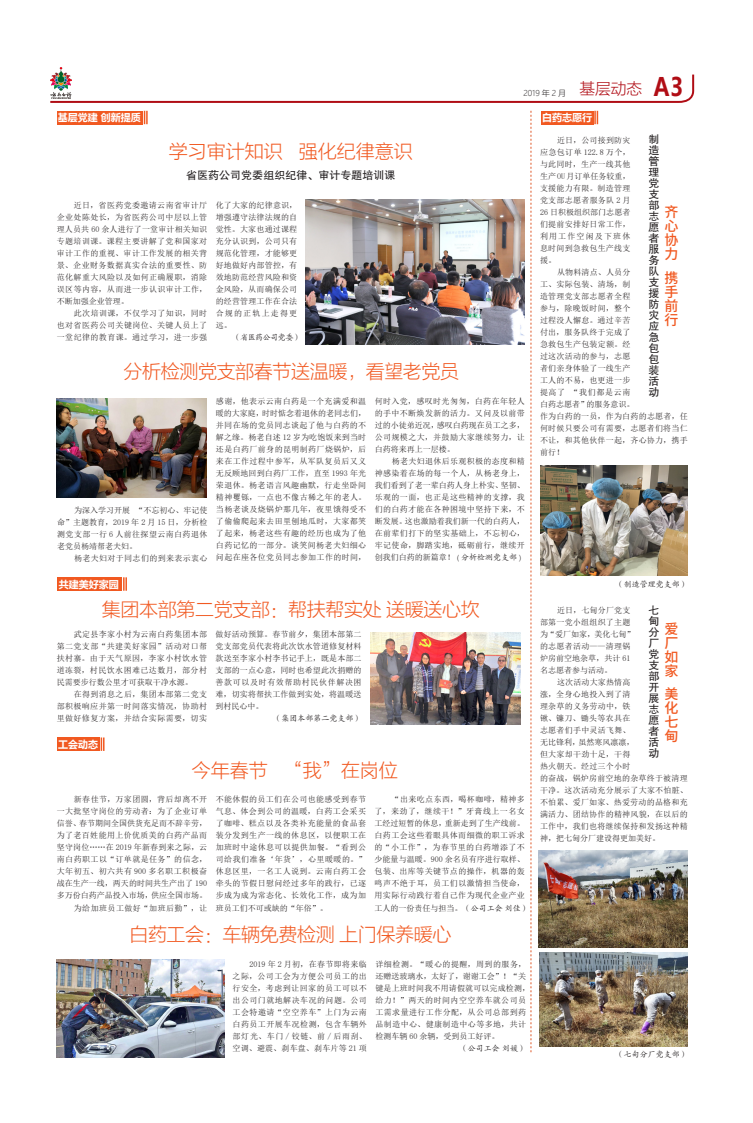
<style>
.page{position:relative;width:753px;height:1123px;background:#fff}
.page>*{position:absolute;margin:0;border:0;box-sizing:border-box;transform-origin:0 0}
.t1{font:19px "FZLTXHK GBK1 0";letter-spacing:-.02em;color:#f15921}
.t2{font:19px "FZLTXHK GBK1 0";color:#f15921}
.t3{font:500 14px/14px "Source Han Sans SC";color:#f15921;text-align:justify}
.t4{font:11px/11px "FZHTJW GB1 0";color:#231f20;text-align:justify}
.t5{font:700 10px "Microsoft Ya Hei";color:#fff}
.段落样式1副本{font:8px/12px "Sim Sun";letter-spacing:.035em;color:#231f20;text-align:justify}
.段落样式1{font:8px/12px "Sim Sun";letter-spacing:.055em;color:#231f20;text-align:justify}
.落款{font:8px "FZKTJW GB1 0";color:#231f20}
.段落样式1副本-2{font:8px "Sim Sun";letter-spacing:.055em;color:#231f20}
.t6{font:300 8px "Microsoft Ya Hei";color:#231f20}
.段落样式1副本-3{font:8px "FZKTJW GB1 0";letter-spacing:-.06em;color:#231f20}
.s1{font-weight:700;font-size:25.4px;color:#b00d15}
.s2{font-family:"FZKTJW GB1 0"}
</style>
<div class="page">
<svg style="left:50px;top:74px;width:645px;height:29px"></svg>
<img style="left:50px;top:67px;width:21px;height:31px">
<div style="left:541px;top:111px;width:52px;height:13px;background:#f15921"></div>
<svg style="left:594px;top:111px;width:4px;height:13px"></svg>
<div style="left:57px;top:737px;width:42px;height:14px;background:#f15921"></div>
<svg style="left:101px;top:737px;width:3px;height:14px"></svg>
<div style="left:57px;top:111px;width:86px;height:13px;background:#f15921"></div>
<svg style="left:144px;top:111px;width:4px;height:13px"></svg>
<div style="left:57px;top:577px;width:65px;height:13px;background:#f15921"></div>
<svg style="left:123px;top:577px;width:4px;height:13px"></svg>
<svg style="left:530px;top:111px;width:1px;height:941px"></svg>
<img style="left:306px;top:199px;width:219px;height:146px">
<img style="left:57px;top:959px;width:167px;height:98px">
<img style="left:540px;top:465px;width:147px;height:110px">
<img style="left:538px;top:850px;width:149px;height:97px">
<img style="left:539px;top:952px;width:148px;height:94px">
<img style="left:57px;top:398px;width:150px;height:100px">
<img style="left:370px;top:632px;width:150px;height:92px">
<p class="t5" style="left:58px;top:110px;width:84px">基层党建 创新提质</p>
<p class="t6" style="left:523px;top:88px;width:161px">2019 年 2 月 <sup>基层动态</sup> <span class="s1">A3</span></p>
<p class="t5" style="left:542px;top:110px;width:51px">白药志愿行</p>
<p class="t2" style="left:169px;top:141px;width:245px">学习审计知识 强化纪律意识</p>
<p class="t4" style="left:186px;top:170px;width:210px">省医药公司党委组织纪律、审计专题培训课</p>
<p class="段落样式1副本" style="left:57px;top:199px;width:152px;text-indent:17px">近日，省医药党委邀请云南省审计厅企业处陈处长，为省医药公司中层以上管理人员共 60 余人进行了一堂审计相关知识专题培训课。课程主要讲解了党和国家对审计工作的重视、审计工作发展的相关背景、企业财务数据真实合法的重要性、防范化解重大风险以及如何正确履职，消除误区等内容，从而进一步认识审计工作，不断加强企业管理。</p>
<p class="段落样式1副本" style="left:57px;top:307px;width:152px;text-indent:17px">此次培训课，不仅学习了知识，同时也对省医药公司关键岗位、关键人员上了一堂纪律的教育课。通过学习，进一步强</p>
<p class="段落样式1副本" style="left:216px;top:199px;width:83px">化了大家的纪律意识，增强遵守法律法规的自觉性。大家也通过课程充分认识到，公司只有规范化管理，才能够更好地做好内部管控，有效地防范经营风险和资金风险，从而确保公司的经营管理工作在合法合规的正轨上走得更远。</p>
<p class="段落样式1副本-3" style="left:233px;top:333px;width:70px">（省医药公司党委）</p>
<p class="t1" style="left:123px;top:361px;width:337px">分析检测党支部春节送温暖，看望老党员</p>
<p class="段落样式1副本" style="left:57px;top:504px;width:152px;text-indent:17px">为深入学习开展 “不忘初心、牢记使命”主题教育，2019 年 2 月 15 日，分析检测党支部一行 6 人前往探望云南白药退休老党员杨靖帮老夫妇。</p>
<p class="段落样式1副本" style="left:74px;top:552px;width:135px">杨老夫妇对于同志们的到来表示衷心</p>
<p class="段落样式1副本" style="left:216px;top:395px;width:152px">感谢，他表示云南白药是一个充满爱和温暖的大家庭，时时惦念着退休的老同志们，并同在场的党员同志谈起了他与白药的不解之缘。杨老自述 12 岁为吃饱饭来到当时还是白药厂前身的昆明制药厂烧锅炉，后来在工作过程中参军，从军队复员后又义无反顾地回到白药厂工作，直至 1993 年光荣退休。杨老语言风趣幽默，行走坐卧间精神矍铄，一点也不像古稀之年的老人。当杨老谈及烧锅炉那几年，夜里饿得受不了偷偷爬起来去田里刨地瓜时，大家都笑了起来，杨老这些有趣的经历也成为了他白药记忆的一部分。谈笑间杨老夫妇细心问起在座各位党员同志参加工作的时间，</p>
<p class="段落样式1副本" style="left:375px;top:395px;width:152px">何时入党，感叹时光匆匆，白药在年轻人的手中不断焕发新的活力。又问及以前带过的小徒弟近况，感叹白药现在员工之多，公司规模之大，并鼓励大家继续努力，让白药将来再上一层楼。</p>
<p class="段落样式1副本" style="left:375px;top:455px;width:152px;text-indent:17px">杨老夫妇退休后乐观积极的态度和精神感染着在场的每一个人，从杨老身上，我们看到了老一辈白药人身上朴实、坚韧、乐观的一面，也正是这些精神的支撑，我们的白药才能在各种困境中坚持下来，不断发展。这也激励着我们新一代的白药人，在前辈们打下的坚实基础上，不忘初心，牢记使命，脚踏实地，砥砺前行，继续开创我们白药的新篇章！ <span class="s2">( 分析检测党支部 )</span></p>
<p class="t5" style="left:59px;top:577px;width:61px">共建美好家园</p>
<p class="t1" style="left:102px;top:599px;width:379px">集团本部第二党支部：帮扶帮实处 送暖送心坎</p>
<p class="段落样式1副本" style="left:57px;top:628px;width:152px;text-indent:17px">武定县李家小村为云南白药集团本部第二党支部“共建美好家园”活动对口帮扶村寨。由于天气原因，李家小村饮水管道冻裂，村民饮水困难已达数月，部分村民需要步行数公里才可获取干净水源。</p>
<p class="段落样式1副本" style="left:57px;top:688px;width:152px;text-indent:17px">在得到消息之后，集团本部第二党支部积极响应并第一时间落实情况，协助村里做好修复方案，并结合实际需要，切实</p>
<p class="t5" style="left:58px;top:737px;width:41px">工会动态</p>
<p class="段落样式1副本" style="left:215px;top:628px;width:147px">做好活动预算。春节前夕，集团本部第二党支部党员代表将此次饮水管道修复材料款送至李家小村李书记手上，既是本部二支部的一点心意，同时也希望此次捐赠的善款可以及时有效帮助村民伙伴解决困难，切实将帮扶工作做到实处，将温暖送到村民心中。</p>
<p class="落款" style="left:273px;top:714px;width:89px">（集团本部第二党支部）</p>
<p class="t1" style="left:192px;top:760px;width:207px">今年春节 “我”在岗位</p>
<p class="段落样式1副本" style="left:57px;top:793px;width:152px;text-indent:17px">新春佳节，万家团圆，背后却离不开一大批坚守岗位的劳动者：为了企业订单信誉、春节期间全国供货充足而不辞辛劳，为了老百姓能用上价优质美的白药产品而坚守岗位……在 2019 年新春到来之际，云南白药职工以“订单就是任务”的信念，大年初五、初六共有 900 多名职工积极奋战在生产一线，两天的时间共生产出了 190多万份白药产品投入市场，供应全国市场。</p>
<p class="段落样式1副本-2" style="left:74px;top:903px;width:135px">为给加班员工做好“加班后勤”，让</p>
<p class="段落样式1副本" style="left:216px;top:793px;width:152px">不能休假的员工们在公司也能感受到春节气息、体会到公司的温暖，白药工会采买了咖啡、糕点以及各类补充能量的食品套装分发到生产一线的休息区，以便职工在加班时中途休息可以提供加餐。“看到公司给我们准备‘年货’，心里暖暖的。”休息区里，一名工人说到。云南白药工会牵头的节假日慰问经过多年的践行，已逐步成为成为常态化、长效化工作，成为加班员工们不可或缺的“年俗”。</p>
<p class="段落样式1副本" style="left:374px;top:793px;width:156px;text-align:left;text-indent:17px">“出来吃点东西，喝杯咖啡，精神多了，来劲了，继续干！”牙膏线上一名女工经过短暂的休息，重新走到了生产线前。白药工会这些着眼具体而细微的职工诉求的“小工作”，为春节里的白药增添了不少能量与温暖。900 余名员有序进行取样、包装、出库等关键节点的操作，机器的轰鸣声不绝于耳，员工们以激情担当使命，用实际行动践行着自己作为现代企业产业工人的一份责任与担当。 <span class="s2">（公司工会 刘佳）</span></p>
<p class="t1" style="left:129px;top:924px;width:323px">白药工会：车辆免费检测 上门保养暖心</p>
<p class="段落样式1" style="left:232px;top:958px;width:136px;text-indent:17px">2019 年 2 月初，在春节即将来临之际，公司工会为方便公司员工的出行安全，考虑到让回家的员工可以不出公司门就地解决车况的问题。公司工会特邀请“空空养车”上门为云南白药员工开展车况检测，包含车辆外部灯光、车门 / 铰链、前 / 后雨刮、空调、避震、刹车盘、刹车片等 21 项</p>
<p class="段落样式1" style="left:375px;top:958px;width:156px;text-align:left">详细检测。“暖心的提醒，周到的服务，还赠送玻璃水，太好了，谢谢工会”！“关键是上班时间我不用请假就可以完成检测，给力！”两天的时间内空空养车就公司员工需求量进行工作分配，从公司总部到药品制造中心、健康制造中心等多地，共计检测车辆 60 余辆，受到员工好评。</p>
<p class="落款" style="left:460px;top:1044px;width:68px">（公司工会 刘媛）</p>
<p class="t4" style="left:648px;top:134px;width:12px">制造管理党支部志愿者服务队支援防灾应急包包装活动</p>
<p class="段落样式1副本" style="left:540px;top:134px;width:92px;text-indent:17px">近日，公司接到防灾应急包订单 122.8 万个，与此同时，生产一线其他生产 OU月订单任务较重，支援能力有限。制造管理党支部志愿者服务队 2 月26 日积极组织部门志愿者们提前安排好日常工作，利用工作空闲及下班休息时间到急救包生产线支援。</p>
<p class="段落样式1副本" style="left:540px;top:266px;width:149px;text-align:left;text-indent:17px">从物料清点、人员分<br>工、实际包装、清场，制<br>造管理党支部志愿者全程<br>参与，除晚饭时间，整个<br>过程没人懈怠。通过辛苦<br>付出，服务队终于完成了<br>急救包生产包装定额。经<br>过这次活动的参与，志愿<br>者们亲身体验了一线生产<br>工人的不易，也更进一步<br>提高了 “我们都是云南<br>白药志愿者”的服务意识。<br>作为白药的一员，作为白药的志愿者，任何时候只要公司有需要，志愿者们将当仁不让，和其他伙伴一起，齐心协力，携手前行！</p>
<p class="t3" style="left:664px;top:205px;width:15px">齐心协力</p>
<p class="t3" style="left:664px;top:270px;width:15px">携手前行</p>
<p class="落款" style="left:615px;top:580px;width:73px">（制造管理党支部）</p>
<p class="段落样式1副本" style="left:540px;top:603px;width:96px;text-align:left;text-indent:17px">近日，七甸分厂党支部第一党小组组织了主题为“爱厂如家，美化七甸”的志愿者活动——清理锅炉房前空地杂草，共计 61名志愿者参与活动。</p>
<p class="段落样式1副本" style="left:540px;top:675px;width:149px;text-align:left;text-indent:17px">这次活动大家热情高<br>涨，全身心地投入到了清<br>理杂草的义务劳动中，铁<br>锹、镰刀、锄头等农具在<br>志愿者们手中灵活飞舞、<br>无比锋利，虽然寒风凛凛，<br>但大家却干劲十足，干得<br>热火朝天。经过三个小时<br>的奋战，锅炉房前空地的杂草终于被清理干净。这次活动充分展示了大家不怕脏、不怕累、爱厂如家、热爱劳动的品格和充满活力、团结协作的精神风貌，在以后的工作中，我们也将继续保持和发扬这种精神，把七甸分厂建设得更加美好。</p>
<p class="t4" style="left:648px;top:605px;width:12px">七甸分厂党支部开展志愿者活动</p>
<p class="t3" style="left:664px;top:621px;width:15px">爱厂如家</p>
<p class="t3" style="left:664px;top:687px;width:15px">美化七甸</p>
<p class="落款" style="left:615px;top:1049px;width:73px">（七甸分厂党支部）</p>
</div>
